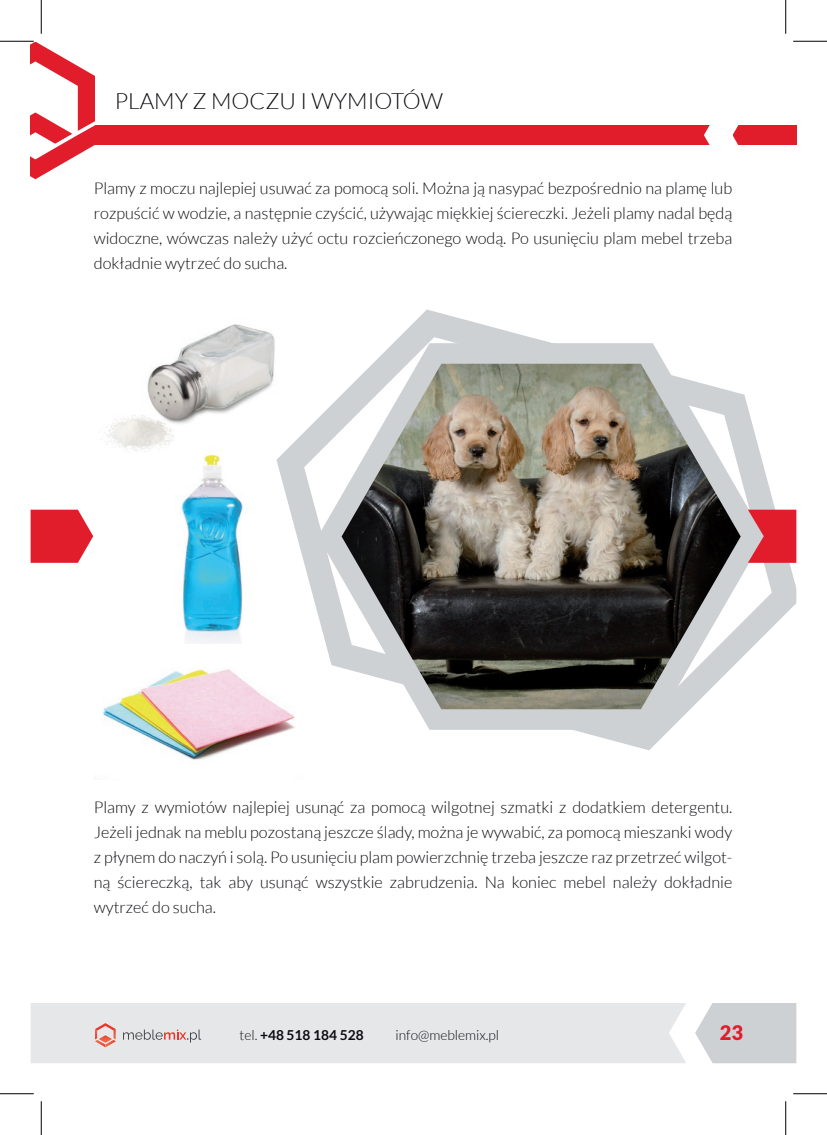
<style>
.page{position:relative;width:827px;height:1135px;background:#fff}
.page>*{position:absolute;margin:0;border:0;box-sizing:border-box;transform-origin:0 0}
.t1{font:300 22.5px "Lato";color:#0e0b10}
.t2{font:900 20px "Lato";color:#e11d2b}
.t3{font:300 16.25px/25px "Lato";color:#0e0b10;text-align:justify}
.t4{font:700 13.75px "Lato";color:#0e0b10}
.t5{font:300 13.75px "Lato";color:#0e0b10}
.s1{font-weight:300}
</style>
<div class="page">
<img style="left:181px;top:466px;width:62px;height:173px">
<div style="left:31px;top:1003px;width:655px;height:60px;background:#e6e7e9"></div>
<svg style="left:123px;top:1029px;width:78px;height:13px"></svg>
<svg style="left:95px;top:1023px;width:21px;height:24px"></svg>
<svg style="left:31px;top:42px;width:64px;height:138px"></svg>
<div style="left:95px;top:125px;width:701px;height:20px;background:#e11d2b"></div>
<svg style="left:704px;top:32px;width:83px;height:113px"></svg>
<svg style="left:695px;top:1003px;width:101px;height:61px;background:#d2d5d8"></svg>
<img style="left:104px;top:324px;width:171px;height:142px">
<svg style="left:574px;top:468px;width:222px;height:282px"></svg>
<svg style="left:276px;top:309px;width:275px;height:305px"></svg>
<svg style="left:318px;top:343px;width:446px;height:387px;fill:#ced1d4"></svg>
<img style="left:341px;top:364px;width:399px;height:345px">
<svg style="left:748px;top:510px;width:48px;height:53px;background:#dd3b47"></svg>
<svg style="left:31px;top:510px;width:62px;height:53px;background:#e43844"></svg>
<img style="left:103px;top:639px;width:192px;height:121px">
<hr style="left:0;top:41px;width:34px;height:1px;background:#000">
<hr style="left:793px;top:41px;width:34px;height:1px;background:#000">
<hr style="left:0;top:1093px;width:34px;height:1px;background:#000">
<hr style="left:793px;top:1093px;width:34px;height:1px;background:#000">
<hr style="left:41px;top:0;width:1px;height:34px;background:#000">
<hr style="left:41px;top:1101px;width:1px;height:34px;background:#000">
<hr style="left:785px;top:0;width:1px;height:34px;background:#000">
<hr style="left:785px;top:1101px;width:1px;height:34px;background:#000">
<h1 class="t1" style="left:115px;top:89px;width:329px">PLAMY Z MOCZU I WYMIOTÓW</h1>
<p class="t3" style="left:94px;top:176px;width:640px">Plamy z moczu najlepiej usuwać za pomocą soli. Można ją nasypać bezpośrednio na plamę lub rozpuścić w wodzie, a następnie czyścić, używając miękkiej ściereczki. Jeżeli plamy nadal będą widoczne, wówczas należy użyć octu rozcieńczonego wodą. Po usunięciu plam mebel trzeba dokładnie wytrzeć do sucha.</p>
<p class="t3" style="left:94px;top:795px;width:640px">Plamy z wymiotów najlepiej usunąć za pomocą wilgotnej szmatki z dodatkiem detergentu.<br>Jeżeli jednak na meblu pozostaną jeszcze ślady, można je wywabić, za pomocą mieszanki wody z płynem do naczyń i solą. Po usunięciu plam powierzchnię trzeba jeszcze raz przetrzeć wilgot&shy;ną ściereczką, tak aby usunąć wszystkie zabrudzenia. Na koniec mebel należy dokładnie wytrzeć do sucha.</p>
<p class="t4" style="left:239px;top:1027px;width:126px"><span class="s1">tel.</span> +48 518 184 528</p>
<p class="t5" style="left:395px;top:1027px;width:105px">info@meblemix.pl</p>
<p class="t2" style="left:719px;top:1021px;width:25px">23</p>
</div>
